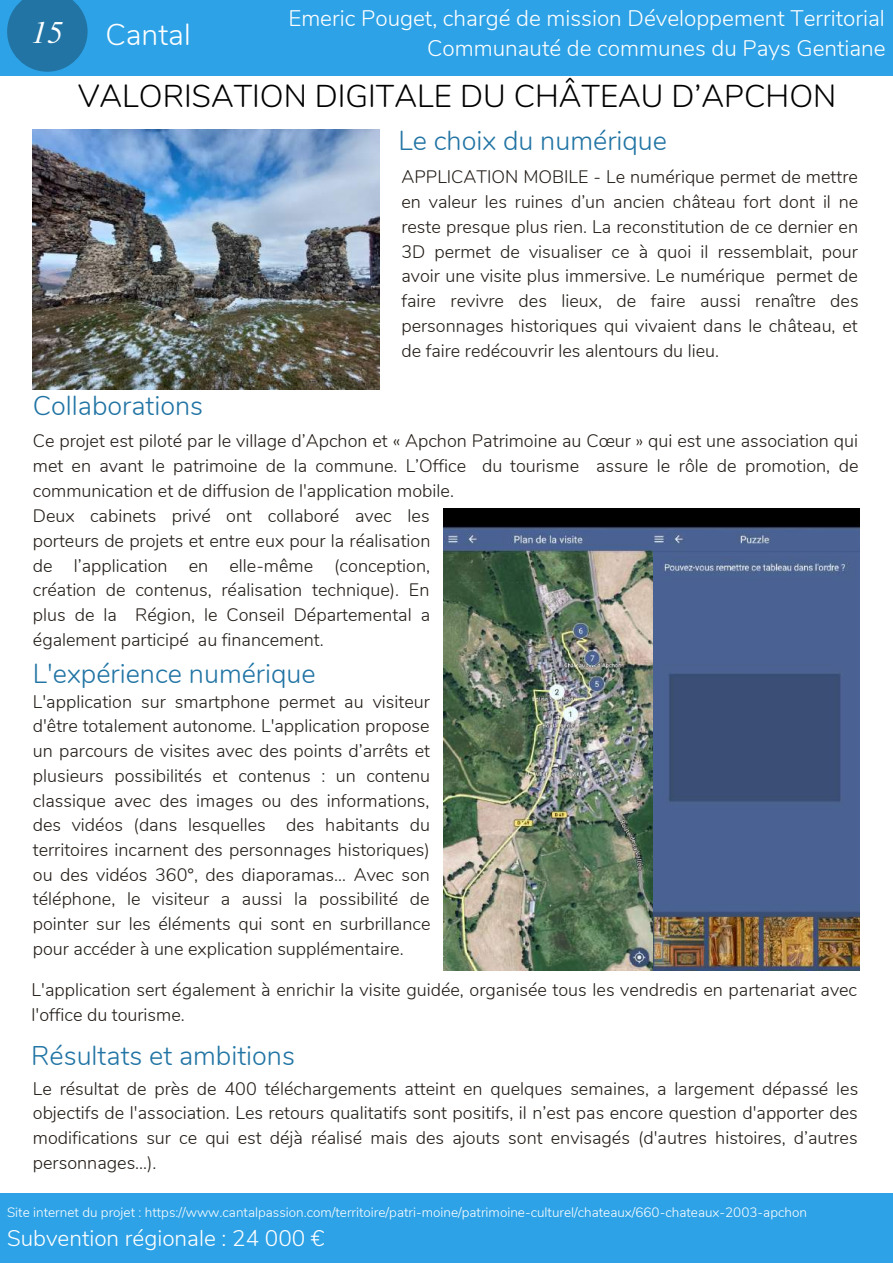
<style>
.page{position:relative;width:893px;height:1264px;background:#fff}
.page>*{position:absolute;margin:0;border:0;box-sizing:border-box;transform-origin:0 0}
.t1{font:300 31.5px "Nunito";color:#000}
.t2{font:italic 31.5px "Te X Gyre Termes";color:#fff}
.t3{font:300 30px "Nunito";color:#fff}
.t4{font:300 27px "Nunito";color:#2174a4}
.t5{font:300 22.5px "Nunito";color:#fff}
.t6{font:300 18px/24.8px "Nunito";color:#221c17;text-align:justify}
.t7{font:300 13.5px "Nunito";color:#fff}
</style>
<div class="page">
<div style="left:0;top:1192px;width:892px;height:70px;background:#2da2e6"></div>
<div style="left:0;top:0;width:892px;height:75px;background:#2da2e6"></div>
<svg style="left:7px;top:0;width:81px;height:72px"></svg>
<img style="left:33px;top:129px;width:346px;height:260px">
<img style="left:652px;top:508px;width:207px;height:462px">
<img style="left:443px;top:508px;width:209px;height:462px">
<h1 class="t2" style="left:32px;top:9px;width:33px">15</h1>
<h2 class="t3" style="left:106px;top:15px;width:87px">Cantal</h2>
<p class="t5" style="left:288px;top:4px;width:598px">Emeric Pouget, chargé de mission Développement Territorial</p>
<p class="t5" style="left:427px;top:33px;width:460px">Communauté de communes du Pays Gentiane</p>
<h1 class="t1" style="left:78px;top:75px;width:759px">VALORISATION DIGITALE DU CHÂTEAU D’APCHON</h1>
<h3 class="t4" style="left:398px;top:122px;width:270px">Le choix du numérique</h3>
<p class="t6" style="left:401px;top:165px;width:459px">APPLICATION MOBILE - Le numérique permet de mettre en valeur les ruines d’un ancien château fort dont il ne reste presque plus rien. La reconstitution de ce dernier en 3D permet de visualiser ce à quoi il ressemblait, pour avoir une visite plus immersive. Le numérique permet de faire revivre des lieux, de faire aussi renaître des personnages historiques qui vivaient dans le château, et de faire redécouvrir les alentours du lieu.</p>
<h3 class="t4" style="left:33px;top:387px;width:172px">Collaborations</h3>
<p class="t6" style="left:33px;top:429px;width:827px">Ce projet est piloté par le village d’Apchon et « Apchon Patrimoine au Cœur » qui est une association qui met en avant le patrimoine de la commune. L’Office du tourisme assure le rôle de promotion, de communication et de diffusion de l'application mobile.</p>
<p class="t6" style="left:33px;top:503px;width:399px">Deux cabinets privé ont collaboré avec les porteurs de projets et entre eux pour la réalisation de l’application en elle-même (conception, création de contenus, réalisation technique). En plus de la Région, le Conseil Départemental a également participé au financement.</p>
<h3 class="t4" style="left:33px;top:655px;width:284px">L'expérience numérique</h3>
<p class="t6" style="left:33px;top:689px;width:399px">L'application sur smartphone permet au visiteur d'être totalement autonome. L'application propose un parcours de visites avec des points d’arrêts et plusieurs possibilités et contenus : un contenu classique avec des images ou des informations, des vidéos (dans lesquelles des habitants du territoires incarnent des personnages historiques) ou des vidéos 360°, des diaporamas… Avec son téléphone, le visiteur a aussi la possibilité de pointer sur les éléments qui sont en surbrillance pour accéder à une explication supplémentaire.</p>
<p class="t6" style="left:32px;top:977px;width:827px">L'application sert également à enrichir la visite guidée, organisée tous les vendredis en partenariat avec l'office du tourisme.</p>
<h3 class="t4" style="left:31px;top:1037px;width:265px">Résultats et ambitions</h3>
<p class="t6" style="left:33px;top:1076px;width:826px">Le résultat de près de 400 téléchargements atteint en quelques semaines, a largement dépassé les objectifs de l'association. Les retours qualitatifs sont positifs, il n’est pas encore question d'apporter des modifications sur ce qui est déjà réalisé mais des ajouts sont envisagés (d'autres histoires, d’autres personnages...).</p>
<p class="t7" style="left:7px;top:1202px;width:801px">Site internet du projet : https://www.cantalpassion.com/territoire/patri-moine/patrimoine-culturel/chateaux/660-chateaux-2003-apchon</p>
<p class="t5" style="left:7px;top:1223px;width:319px">Subvention régionale : 24 000 €</p>
</div>
